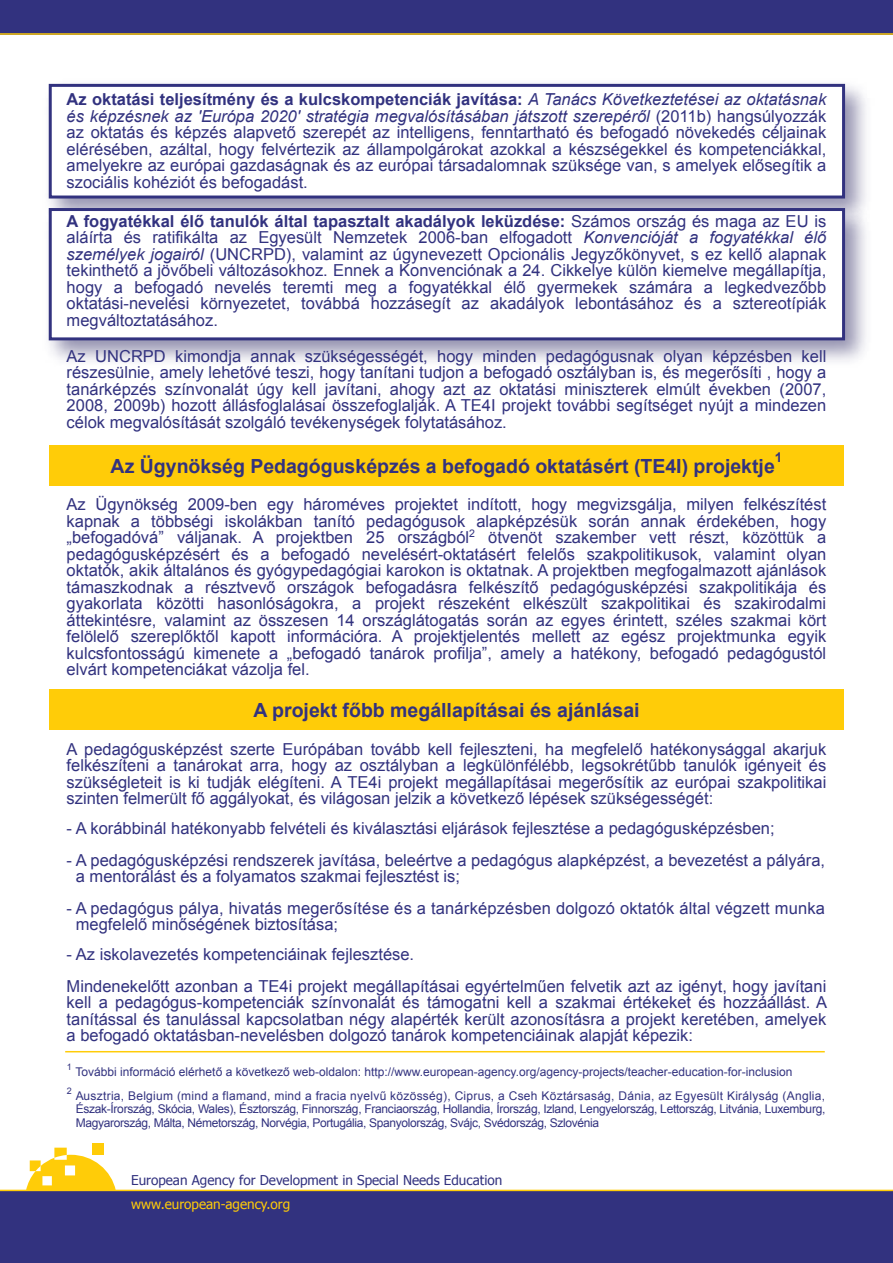
<style>
.page{position:relative;width:893px;height:1263px;background:#fff}
.page>*{position:absolute;margin:0;border:0;box-sizing:border-box;transform-origin:0 0}
.t1{font:700 19.5px "Arial";color:#32327f}
.t2{font:16.5px/16.5px "Arial";color:#32327f;text-align:justify}
.t3{font:13.5px "Tahoma";color:#32327f}
.t4{font:13.5px "Tahoma";color:#ffcc08}
.t5{font:700 13.5px "Arial";color:#32327f}
.t6{font:12px/13.5px "Arial";color:#32327f;text-align:justify}
.t7{font:9px "Arial";color:#32327f}
.s1{font-weight:700}
.s2{font-style:italic}
</style>
<div class="page">
<div style="left:49px;top:446px;width:795px;height:40px;background:#ffcc08"></div>
<div style="left:0;top:0;width:893px;height:34px;background:#32327f"></div>
<div style="left:0;top:1190px;width:893px;height:73px;background:#32327f"></div>
<img style="left:48px;top:83px;width:818px;height:113px">
<div style="left:49px;top:84px;width:796px;height:114px;background:#fff;border:3px solid #32327f"></div>
<img style="left:48px;top:196px;width:818px;height:166px">
<div style="left:49px;top:208px;width:796px;height:132px;background:#fff;border:3px solid #32327f"></div>
<div style="left:49px;top:690px;width:795px;height:40px;background:#ffcc08"></div>
<div style="left:92px;top:1143px;width:12px;height:11px;background:#ffcc08"></div>
<svg style="left:26px;top:1148px;width:90px;height:42px"></svg>
<hr style="left:0;top:1190px;width:893px;height:1px;background:#ffcc08">
<hr style="left:0;top:33px;width:893px;height:2px;background:#ffcc08">
<hr style="left:65px;top:1051px;width:760px;height:1px;background:#ffcc08">
<p class="t2" style="left:67px;top:91px;width:761px"><span class="s1">Az oktatási teljesítmény és a kulcskompetenciák javítása:</span> <span class="s2">A Tanács Következtetései az oktatásnak és képzésnek az 'Európa 2020' stratégia megvalósításában játszott szerepéről</span> (2011b) hangsúlyozzák az oktatás és képzés alapvető szerepét az intelligens, fenntartható és befogadó növekedés céljainak elérésében, azáltal, hogy felvértezik az állampolgárokat azokkal a készségekkel és kompetenciákkal, amelyekre az európai gazdaságnak és az európai társadalomnak szüksége van, s amelyek elősegítik a szociális kohéziót és befogadást.</p>
<p class="t2" style="left:67px;top:213px;width:761px"><span class="s1">A fogyatékkal élő tanulók által tapasztalt akadályok leküzdése:</span> Számos ország és maga az EU is aláírta és ratifikálta az Egyesült Nemzetek 2006-ban elfogadott <span class="s2">Konvencióját a fogyatékkal élő személyek jogairól</span> (UNCRPD), valamint az úgynevezett Opcionális Jegyzőkönyvet, s ez kellő alapnak tekinthető a jövőbeli változásokhoz. Ennek a Konvenciónak a 24. Cikkelye külön kiemelve megállapítja, hogy a befogadó nevelés teremti meg a fogyatékkal élő gyermekek számára a legkedvezőbb oktatási-nevelési környezetet, továbbá hozzásegít az akadályok lebontásához és a sztereotípiák megváltoztatásához.</p>
<p class="t2" style="left:67px;top:348px;width:761px">Az UNCRPD kimondja annak szükségességét, hogy minden pedagógusnak olyan képzésben kell részesülnie, amely lehetővé teszi, hogy tanítani tudjon a befogadó osztályban is, és megerősíti , hogy a tanárképzés színvonalát úgy kell javítani, ahogy azt az oktatási miniszterek elmúlt években (2007, 2008, 2009b) hozott állásfoglalásai összefoglalják. A TE4I projekt további segítséget nyújt a mindezen célok megvalósítását szolgáló tevékenységek folytatásához.</p>
<p class="t1" style="left:111px;top:453px;width:666px">Az Ügynökség Pedagógusképzés a befogadó oktatásért (TE4I) projektje</p>
<p class="t5" style="left:775px;top:449px;width:9px">1</p>
<p class="t2" style="left:67px;top:496px;width:761px">Az Ügynökség 2009-ben egy hároméves projektet indított, hogy megvizsgálja, milyen felkészítést kapnak a többségi iskolákban tanító pedagógusok alapképzésük során annak érdekében, hogy „befogadóvá” váljanak. A projektben 25 országból<sup>2</sup> ötvenöt szakember vett részt, közöttük a pedagógusképzésért és a befogadó nevelésért-oktatásért felelős szakpolitikusok, valamint olyan oktatók, akik általános és gyógypedagógiai karokon is oktatnak. A projektben megfogalmazott ajánlások támaszkodnak a résztvevő országok befogadásra felkészítő pedagógusképzési szakpolitikája és gyakorlata közötti hasonlóságokra, a projekt részeként elkészült szakpolitikai és szakirodalmi áttekintésre, valamint az összesen 14 országlátogatás során az egyes érintett, széles szakmai kört felölelő szereplőktől kapott információra. A projektjelentés mellett az egész projektmunka egyik kulcsfontosságú kimenete a „befogadó tanárok profilja”, amely a hatékony, befogadó pedagógustól elvárt kompetenciákat vázolja fel.</p>
<p class="t1" style="left:253px;top:698px;width:388px">A projekt főbb megállapításai és ajánlásai</p>
<p class="t2" style="left:67px;top:741px;width:761px">A pedagógusképzést szerte Európában tovább kell fejleszteni, ha megfelelő hatékonysággal akarjuk felkészíteni a tanárokat arra, hogy az osztályban a legkülönfélébb, legsokrétűbb tanulók igényeit és szükségleteit is ki tudják elégíteni. A TE4i projekt megállapításai megerősítik az európai szakpolitikai szinten felmerült fő aggályokat, és világosan jelzik a következő lépések szükségességét:</p>
<p class="t2" style="left:67px;top:820px;width:710px">- A korábbinál hatékonyabb felvételi és kiválasztási eljárások fejlesztése a pedagógusképzésben;</p>
<p class="t2" style="left:76px;top:852px;width:751px;text-indent:-9px">- A pedagógusképzési rendszerek javítása, beleértve a pedagógus alapképzést, a bevezetést a pályára, a mentorálást és a folyamatos szakmai fejlesztést is;</p>
<p class="t2" style="left:76px;top:900px;width:751px;text-indent:-9px">- A pedagógus pálya, hivatás megerősítése és a tanárképzésben dolgozó oktatók által végzett munka megfelelő minőségének biztosítása;</p>
<p class="t2" style="left:67px;top:939px;width:761px;line-height:31.5px">- Az iskolavezetés kompetenciáinak fejlesztése.<br>Mindenekelőtt azonban a TE4i projekt megállapításai egyértelműen felvetik azt az igényt, hogy javítani</p>
<p class="t2" style="left:67px;top:994px;width:762px">kell a pedagógus-kompetenciák színvonalát és támogatni kell a szakmai értékeket és hozzáállást. A tanítással és tanulással kapcsolatban négy alapérték került azonosításra a projekt keretében, amelyek a befogadó oktatásban-nevelésben dolgozó tanárok kompetenciáinak alapját képezik:</p>
<p class="t7" style="left:67px;top:1060px;width:7px">1</p>
<p class="t6" style="left:76px;top:1065px;width:718px">További információ elérhető a következő web-oldalon: http://www.european-agency.org/agency-projects/teacher-education-for-inclusion</p>
<p class="t7" style="left:67px;top:1084px;width:7px">2</p>
<p class="t6" style="left:76px;top:1089px;width:751px">Ausztria, Belgium (mind a flamand, mind a fracia nyelvű közösség), Ciprus, a Cseh Köztársaság, Dánia, az Egyesült Királyság (Anglia, Észak-Írország, Skócia, Wales), Észtország, Finnország, Franciaország, Hollandia, Írország, Izland, Lengyelország, Lettország, Litvánia, Luxemburg, Magyarország, Málta, Németország, Norvégia, Portugália, Spanyolország, Svájc, Svédország, Szlovénia</p>
<p class="t3" style="left:131px;top:1171px;width:373px">European Agency for Development in Special Needs Education</p>
<p class="t4" style="left:131px;top:1194px;width:161px">www.european-agency.org</p>
</div>
